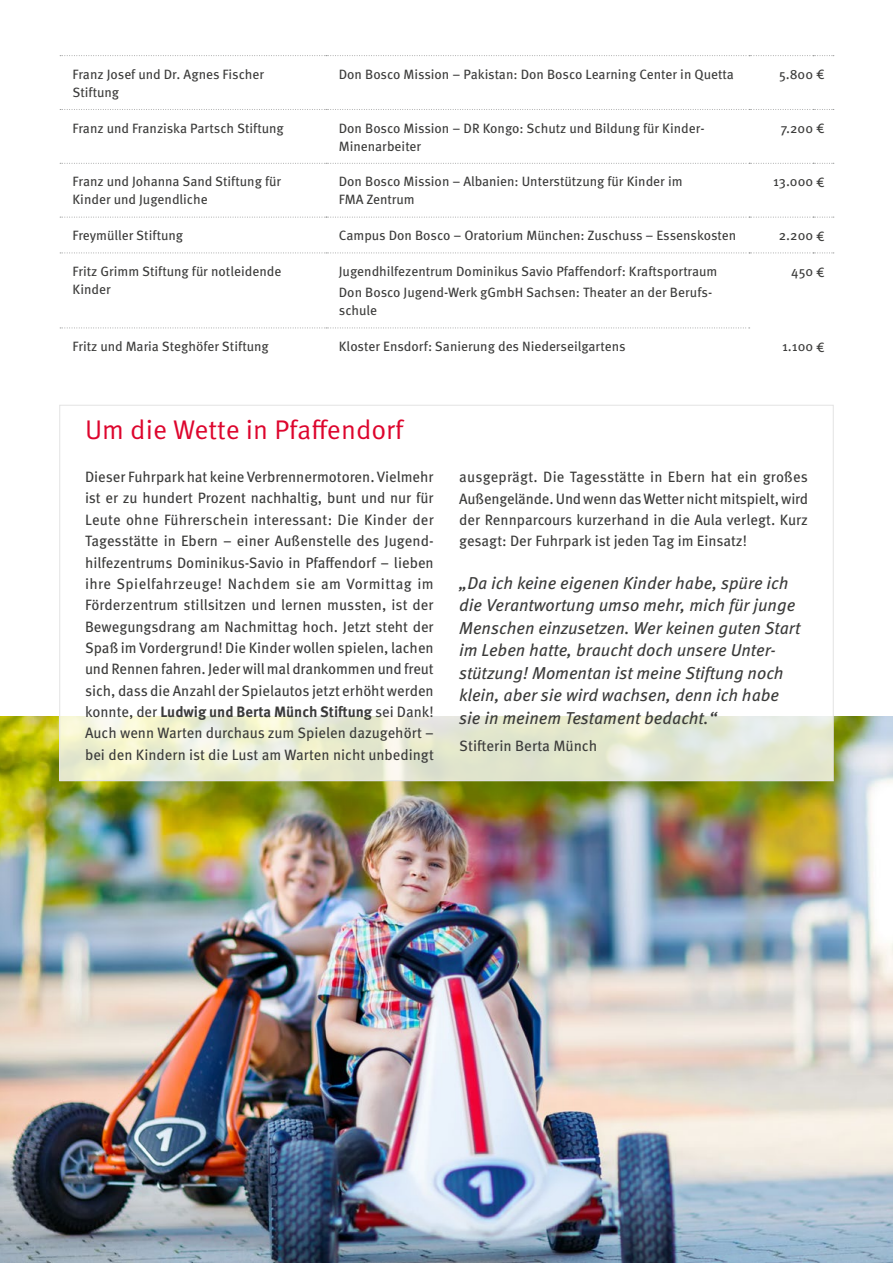
<style>
.page{position:relative;width:893px;height:1263px;background:#fff}
.page>*{position:absolute;margin:0;border:0;box-sizing:border-box;transform-origin:0 0}
.t1{font:27px "Meta OT";color:#dd052d}
.t2{font:italic 17.25px/22.5px "Meta OT";color:#3b3b3a}
.t3{font:15px/21.3px "Meta OT";color:#3b3b3a;text-align:justify}
.t4{font:13.5px/18px "Meta OT";color:#3b3b3a}
.s1{font-weight:700}
</style>
<div class="page">
<img style="left:0;top:717px;width:893px;height:546px">
<svg style="left:62px;top:716px;width:769px;height:63px;background:#e7ead4"></svg>
<svg style="left:60px;top:55px;width:774px;height:1px"></svg>
<svg style="left:60px;top:109px;width:774px;height:1px"></svg>
<svg style="left:60px;top:163px;width:774px;height:1px"></svg>
<svg style="left:60px;top:253px;width:774px;height:1px"></svg>
<svg style="left:60px;top:328px;width:690px;height:1px"></svg>
<hr style="left:326px;top:253px;width:1px;height:75px;background:#fff">
<hr style="left:326px;top:328px;width:1px;height:54px;background:#fff">
<svg style="left:60px;top:217px;width:774px;height:1px"></svg>
<p class="t4" style="left:72px;top:65px;width:193px">Franz Josef und Dr. Agnes Fischer<br>Stiftung</p>
<p class="t4" style="left:339px;top:65px;width:397px">Don Bosco Mission – Pakistan: Don Bosco Learning Center in Quetta</p>
<p class="t4" style="left:779px;top:65px;width:47px">5.800 €</p>
<p class="t4" style="left:72px;top:119px;width:213px">Franz und Franziska Partsch Stiftung</p>
<p class="t4" style="left:339px;top:119px;width:366px">Don Bosco Mission – DR Kongo: Schutz und Bildung für Kinder-<br>Minenarbeiter</p>
<p class="t4" style="left:781px;top:119px;width:45px">7.200 €</p>
<p class="t4" style="left:72px;top:173px;width:210px">Franz und Johanna Sand Stiftung für<br>Kinder und Jugendliche</p>
<p class="t4" style="left:339px;top:173px;width:345px">Don Bosco Mission – Albanien: Unterstützung für Kinder im<br>FMA Zentrum</p>
<p class="t4" style="left:773px;top:173px;width:53px">13.000 €</p>
<p class="t4" style="left:73px;top:227px;width:112px">Freymüller Stiftung</p>
<p class="t4" style="left:339px;top:227px;width:399px">Campus Don Bosco – Oratorium München: Zuschuss – Essenskosten</p>
<p class="t4" style="left:779px;top:227px;width:47px">2.200 €</p>
<p class="t4" style="left:73px;top:262px;width:210px">Fritz Grimm Stiftung für notleidende<br>Kinder</p>
<p class="t4" style="left:339px;top:261px;width:380px;line-height:21.1px">Jugendhilfezentrum Dominikus Savio Pfaffendorf: Kraftsportraum<br>Don Bosco Jugend-Werk gGmbH Sachsen: Theater an der Berufs-</p>
<p class="t4" style="left:339px;top:302px;width:40px">schule</p>
<p class="t4" style="left:791px;top:262px;width:35px">450 €</p>
<p class="t4" style="left:73px;top:337px;width:198px">Fritz und Maria Steghöfer Stiftung</p>
<p class="t4" style="left:339px;top:337px;width:288px">Kloster Ensdorf: Sanierung des Niederseilgartens</p>
<p class="t4" style="left:782px;top:337px;width:44px">1.100 €</p>
<h1 class="t1" style="left:85px;top:414px;width:320px">Um die Wette in Pfaffendorf</h1>
<p class="t3" style="left:85px;top:466px;width:350px">Dieser Fuhrpark hat keine Verbrennermotoren. Vielmehr ist er zu hundert Prozent nachhaltig, bunt und nur für Leute ohne Führerschein interessant: Die Kinder der Tagesstätte in Ebern – einer Außenstelle des Jugend&shy;hilfezentrums Dominikus-Savio in Pfaffendorf – lieben ihre Spielfahrzeuge! Nachdem sie am Vormittag im Förderzentrum stillsitzen und lernen mussten, ist der Bewegungsdrang am Nachmittag hoch. Jetzt steht der Spaß im Vordergrund! Die Kinder wollen spielen, lachen und Rennen fahren. Jeder will mal drankommen und freut sich, dass die Anzahl der Spielautos jetzt erhöht werden konnte, der <span class="s1">Ludwig und Berta Münch Stiftung</span> sei Dank!<br>Auch wenn Warten durchaus zum Spielen dazugehört – bei den Kindern ist die Lust am Warten nicht unbedingt</p>
<p class="t3" style="left:459px;top:466px;width:351px">ausgeprägt. Die Tagesstätte in Ebern hat ein großes Außengelände. Und wenn das Wetter nicht mitspielt, wird der Rennparcours kurzerhand in die Aula verlegt. Kurz gesagt: Der Fuhrpark ist jeden Tag im Einsatz!</p>
<p class="t2" style="left:459px;top:572px;width:343px">„Da ich keine eigenen Kinder habe, spüre ich die Verantwortung umso mehr, mich für junge Menschen einzusetzen. Wer keinen guten Start im Leben hatte, braucht doch unsere Unter&shy;stützung! Momentan ist meine Stiftung noch klein, aber sie wird wachsen, denn ich habe sie in meinem Testament bedacht.“</p>
<p class="t3" style="left:459px;top:735px;width:140px">Stifterin Berta Münch</p>
</div>
